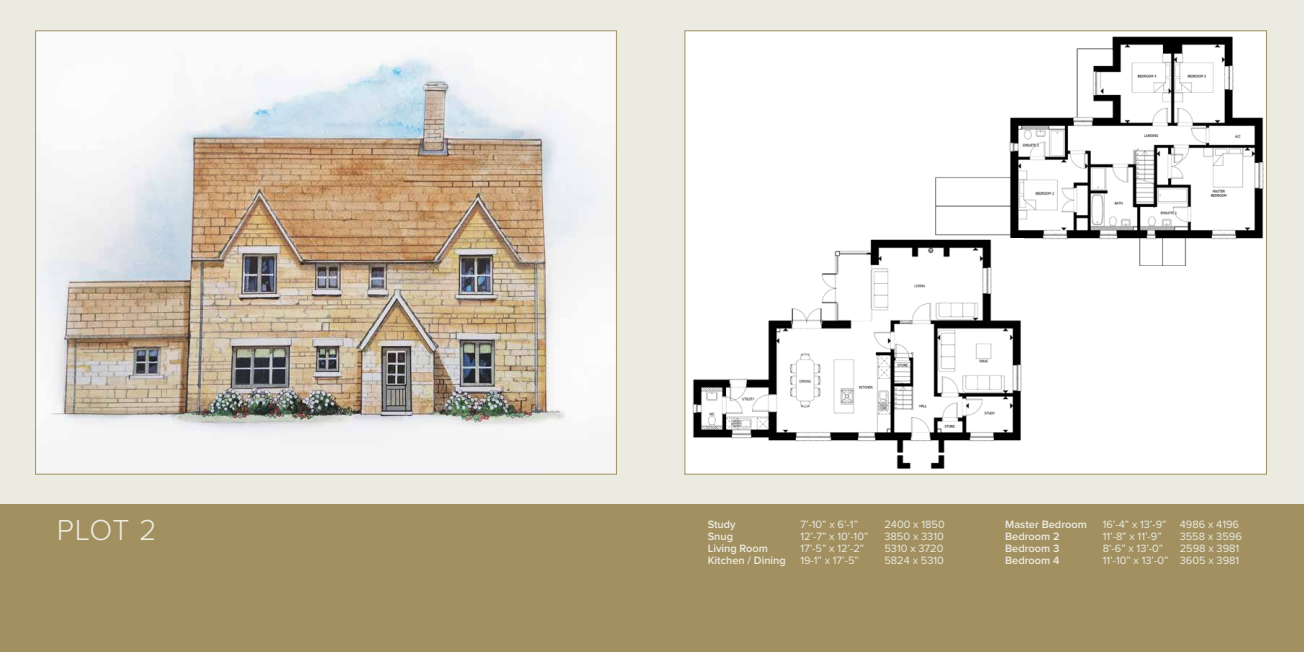
<style>
.page{position:relative;width:1304px;height:652px;background:#ecebe2}
.page>*{position:absolute;margin:0;border:0;box-sizing:border-box;transform-origin:0 0}
.t1{font:300 30px "Proxima Nova";color:#ecebe1}
.t2{font:11px/12px "Proxima Nova";color:#eaebe2}
.t3{font:600 11px/12px "Proxima Nova";color:#ecebe1}
</style>
<div class="page">
<div style="left:0;top:505px;width:1304px;height:147px;background:#a29060"></div>
<div style="left:684px;top:30px;width:583px;height:445px;background:#fff;border:1px solid #a29060"></div>
<img style="left:936px;top:37px;width:328px;height:228px">
<img style="left:692px;top:238px;width:332px;height:231px">
<img style="left:37px;top:32px;width:578px;height:441px">
<h1 class="t1" style="left:57px;top:508px;width:101px">PLOT 2</h1>
<p class="t2" style="left:884px;top:518px;width:62px">2400 x 1850<br>3850 x 3310<br>5310 x 3720<br>5824 x 5310</p>
<p class="t2" style="left:800px;top:518px;width:70px">7’-10” x 6’-1”<br>12’-7” x 10’-10”<br>17’-5” x 12’-2”<br>19-1” x 17’-5”</p>
<p class="t3" style="left:1005px;top:518px;width:83px">Master Bedroom<br>Bedroom 2<br>Bedroom 3<br>Bedroom 4</p>
<p class="t2" style="left:1180px;top:518px;width:64px">4986 x 4196<br>3558 x 3596<br>2598 x 3981<br>3605 x 3981</p>
<p class="t2" style="left:1103px;top:518px;width:67px">16’-4” x 13’-9”<br>11’-8” x 11’-9”<br>8’-6” x 13’-0”<br>11’-10” x 13’-0”</p>
<p class="t3" style="left:708px;top:518px;width:80px">Study<br>Snug<br>Living Room<br>Kitchen / Dining</p>
</div>
